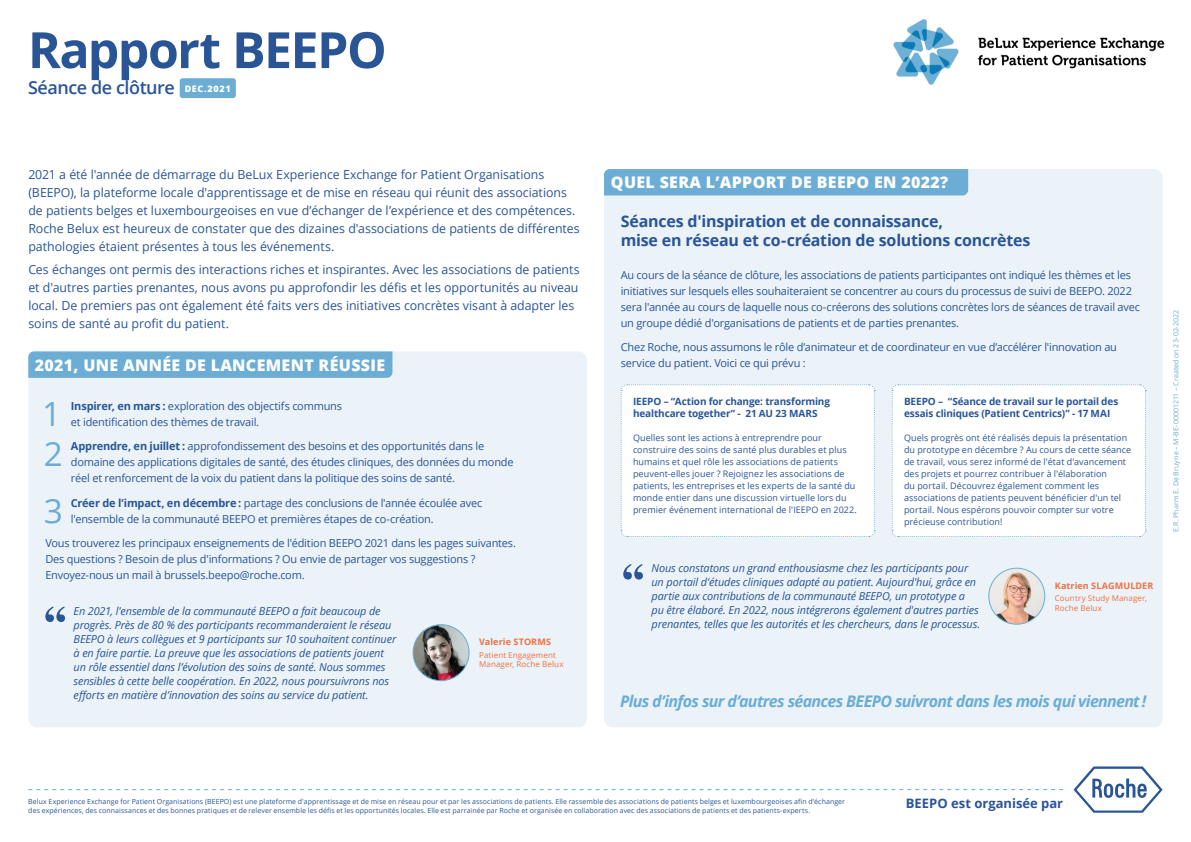
<style>
.page{position:relative;width:1191px;height:842px;background:#fff}
.page>*{position:absolute;margin:0;border:0;box-sizing:border-box;transform-origin:0 0}
.t1{font:700 50px "Open Sans";letter-spacing:-.03em;color:#295597}
.t2{font:33.4px "Open Sans";color:#6badd4}
.t3{font:600 18px "Open Sans";letter-spacing:-.025em;color:#295597}
.t4{font:700 16px/19.2px "Open Sans";letter-spacing:-.015em;color:#295597}
.t5{font:italic 700 16px "Open Sans";letter-spacing:-.04em;color:#6badd4}
.t6{font:800 16px "Open Sans";letter-spacing:.02em;color:#fff}
.t7{font:700 13px "Open Sans";color:#295597}
.t8{font:12.5px/18px "Open Sans";letter-spacing:-.005em;color:#295597}
.t9{font:11px/16px "Open Sans";letter-spacing:-.02em;color:#295597}
.t10{font:italic 11px/14px "Open Sans";letter-spacing:-.01em;color:#295597}
.t11{font:700 10px/12px "Open Sans";letter-spacing:-.015em;color:#295597}
.t12{font:9px/12px "Open Sans";letter-spacing:.005em;color:#295597}
.t13{font:700 9px "Open Sans";letter-spacing:.01em;color:#f36f42}
.t14{font:8px/9.6px "Open Sans";letter-spacing:.015em;color:#f36f42}
.t15{font:7px/9px "Open Sans";letter-spacing:.01em;color:#295597}
.t16{font:7px "Open Sans";letter-spacing:.01em;color:#6badd4}
.s1{font-weight:800;font-size:9px;color:#fff}
.s2{font-weight:700}
</style>
<div class="page">
<div style="left:28px;top:351px;width:559px;height:376px;background:#ebf3f8;border-radius:9px"></div>
<div style="left:604px;top:169px;width:558px;height:558px;background:#ebf3f8;border-radius:9px"></div>
<div style="left:180px;top:78px;width:56px;height:20px;background:#6badd4;border-radius:3px"></div>
<img style="left:893px;top:19px;width:272px;height:66px">
<svg style="left:1073px;top:766px;width:89px;height:47px"></svg>
<svg style="left:28px;top:789px;width:1035px;height:1px"></svg>
<svg style="left:28px;top:351px;width:364px;height:27px;background:#6eaed4"></svg>
<div style="left:604px;top:169px;width:364px;height:26px;background:#6badd4"></div>
<div style="left:620px;top:384px;width:255px;height:153px;background:#fff"></div>
<div style="left:891px;top:384px;width:255px;height:153px;background:#fff"></div>
<svg style="left:45px;top:606px;width:20px;height:16px"></svg>
<img style="left:413px;top:625px;width:56px;height:56px;border-radius:28px">
<div style="left:413px;top:624px;width:56px;height:57px;border:1px solid #6badd4;border-radius:50%"></div>
<svg style="left:623px;top:564px;width:20px;height:15px"></svg>
<img style="left:988px;top:568px;width:56px;height:56px;border-radius:28px">
<div style="left:988px;top:568px;width:57px;height:56px;border:1px solid #6badd4;border-radius:50%"></div>
<h1 class="t1" style="left:28px;top:15px;width:360px">Rapport BEEPO</h1>
<h3 class="t3" style="left:28px;top:75px;width:204px">Séance de clôture <span class="s1">DEC.2021</span></h3>
<p class="t8" style="left:28px;top:165px;width:553px">2021 a été l'année de démarrage du BeLux Experience Exchange for Patient Organisations (BEEPO), la plateforme locale d'apprentissage et de mise en réseau qui réunit des associations de patients belges et luxembourgeoises en vue d’échanger de l’expérience et des compétences.<br>Roche Belux est heureux de constater que des dizaines d'associations de patients de différentes pathologies étaient présentes à tous les événements.</p>
<p class="t8" style="left:28px;top:260px;width:553px">Ces échanges ont permis des interactions riches et inspirantes. Avec les associations de patients et d'autres parties prenantes, nous avons pu approfondir les défis et les opportunités au niveau local. De premiers pas ont également été faits vers des initiatives concrètes visant à adapter les soins de santé au profit du patient.</p>
<h3 class="t6" style="left:35px;top:353px;width:352px">2021, UNE ANNÉE DE LANCEMENT RÉUSSIE</h3>
<h2 class="t2" style="left:42px;top:391px;width:21px">1</h2>
<p class="t9" style="left:71px;top:398px;width:273px"><span class="s2">Inspirer, en mars :</span> exploration des objectifs communs et identification des thèmes de travail.</p>
<h2 class="t2" style="left:44px;top:431px;width:21px">2</h2>
<p class="t9" style="left:71px;top:438px;width:444px"><span class="s2">Apprendre, en juillet :</span> approfondissement des besoins et des opportunités dans le domaine des applications digitales de santé, des études cliniques, des données du monde réel et renforcement de la voix du patient dans la politique des soins de santé.</p>
<h2 class="t2" style="left:44px;top:488px;width:21px">3</h2>
<p class="t9" style="left:71px;top:495px;width:413px"><span class="s2">Créer de l’impact, en décembre :</span> partage des conclusions de l'année écoulée avec l'ensemble de la communauté BEEPO et premières étapes de co-création.</p>
<p class="t9" style="left:45px;top:535px;width:472px">Vous trouverez les principaux enseignements de l'édition BEEPO 2021 dans les pages suivantes.<br>Des questions ? Besoin de plus d'informations ? Ou envie de partager vos suggestions ?<br>Envoyez-nous un mail à brussels.beepo@roche.com.</p>
<p class="t10" style="left:74px;top:604px;width:324px">En 2021, l'ensemble de la communauté BEEPO a fait beaucoup de progrès. Près de 80 % des participants recommanderaient le réseau BEEPO à leurs collègues et 9 participants sur 10 souhaitent continuer à en faire partie. La preuve que les associations de patients jouent un rôle essentiel dans l’évolution des soins de santé. Nous sommes sensibles à cette belle coopération. En 2022, nous poursuivrons nos efforts en matière d’innovation des soins au service du patient.</p>
<p class="t13" style="left:479px;top:635px;width:73px">Valerie STORMS</p>
<p class="t14" style="left:479px;top:650px;width:86px">Patient Engagement<br>Manager, Roche Belux</p>
<h3 class="t6" style="left:611px;top:170px;width:339px">QUEL SERA L’APPORT DE BEEPO EN 2022?</h3>
<h3 class="t4" style="left:620px;top:211px;width:411px">Séances d'inspiration et de connaissance,<br>mise en réseau et co-création de solutions concrètes</h3>
<p class="t9" style="left:620px;top:266px;width:521px">Au cours de la séance de clôture, les associations de patients participantes ont indiqué les thèmes et les initiatives sur lesquels elles souhaiteraient se concentrer au cours du processus de suivi de BEEPO. 2022 sera l'année au cours de laquelle nous co-créerons des solutions concrètes lors de séances de travail avec un groupe dédié d'organisations de patients et de parties prenantes.</p>
<p class="t9" style="left:620px;top:339px;width:498px">Chez Roche, nous assumons le rôle d’animateur et de coordinateur en vue d’accélérer l'innovation au service du patient. Voici ce qui prévu :</p>
<p class="t11" style="left:633px;top:395px;width:198px">IEEPO – “Action for change: transforming healthcare together” - 21 AU 23 MARS</p>
<p class="t12" style="left:633px;top:431px;width:225px">Quelles sont les actions à entreprendre pour construire des soins de santé plus durables et plus humains et quel rôle les associations de patients peuvent-elles jouer ? Rejoignez les associations de patients, les entreprises et les experts de la santé du monde entier dans une discussion virtuelle lors du premier événement international de l'IEEPO en 2022.</p>
<p class="t11" style="left:904px;top:395px;width:216px">BEEPO – “Séance de travail sur le portail des essais cliniques (Patient Centrics)” - 17 MAI</p>
<p class="t12" style="left:904px;top:431px;width:229px">Quels progrès ont été réalisés depuis la présentation du prototype en décembre ? Au cours de cette séance de travail, vous serez informé de l'état d'avancement des projets et pourrez contribuer à l'élaboration<br>du portail. Découvrez également comment les associations de patients peuvent bénéficier d'un tel portail. Nous espérons pouvoir compter sur votre précieuse contribution!</p>
<p class="t10" style="left:651px;top:561px;width:330px">Nous constatons un grand enthousiasme chez les participants pour un portail d'études cliniques adapté au patient. Aujourd'hui, grâce en partie aux contributions de la communauté BEEPO, un prototype a<br>pu être élaboré. En 2022, nous intégrerons également d'autres parties prenantes, telles que les autorités et les chercheurs, dans le processus.</p>
<p class="t13" style="left:1054px;top:579px;width:100px">Katrien SLAGMULDER</p>
<p class="t14" style="left:1054px;top:593px;width:94px">Country Study Manager,<br>Roche Belux</p>
<p class="t16" style="left:1171px;top:532px;width:223px;rotate:-90deg">E.R. Pharm E. De Bruyne – M-BE-00001211 – Created on 23-02-2022</p>
<h3 class="t5" style="left:620px;top:690px;width:527px">Plus d’infos sur d’autres séances BEEPO suivront dans les mois qui viennent !</h3>
<p class="t15" style="left:28px;top:796px;width:818px">Belux Experience Exchange for Patient Organisations (BEEPO) est une plateforme d'apprentissage et de mise en réseau pour et par les associations de patients. Elle rassemble des associations de patients belges et luxembourgeoises afin d'échanger des expériences, des connaissances et des bonnes pratiques et de relever ensemble les défis et les opportunités locales. Elle est parrainée par Roche et organisée en collaboration avec des associations de patients et des patients-experts.</p>
<p class="t7" style="left:906px;top:794px;width:159px">BEEPO est organisée par</p>
</div>
